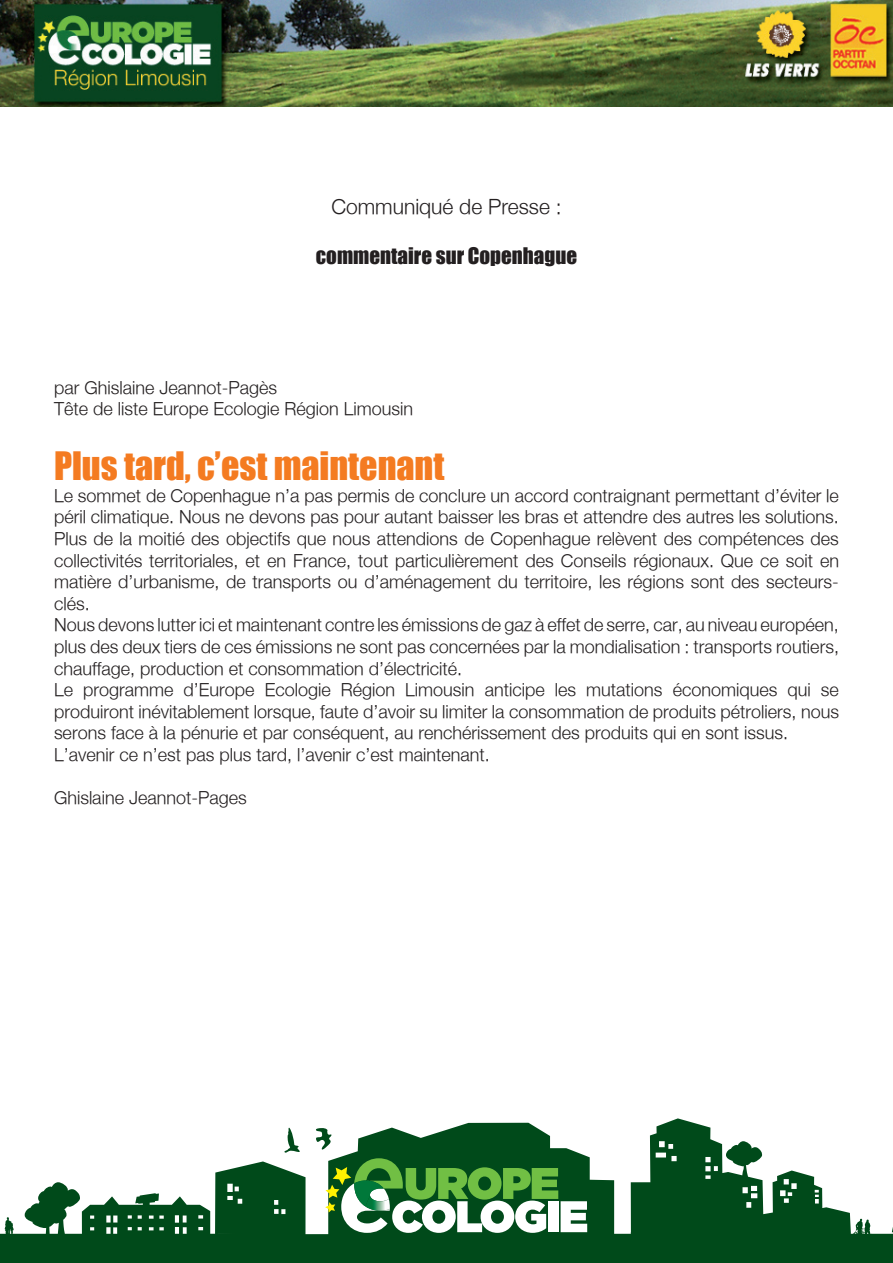
<style>
.page{position:relative;width:893px;height:1263px;background:#fff}
.page>*{position:absolute;margin:0;border:0;box-sizing:border-box;transform-origin:0 0}
.t1{font:36px "Impact";color:#f47b21}
.t2{font:21px "Impact";color:#231f20}
.t3{font:300 21px "Helvetica Neue";color:#231f20}
.t4{font:300 18px/21.6px "Helvetica Neue";color:#231f20}
</style>
<div class="page">
<img style="left:0;top:0;width:893px;height:107px">
<svg style="left:0;top:1118px;width:893px;height:145px;fill:#004a1a"></svg>
<svg style="left:325px;top:1158px;width:262px;height:75px"></svg>
<p class="t3" style="left:331px;top:193px;width:232px">Communiqué de Presse :</p>
<p class="t2" style="left:316px;top:240px;width:263px">commentaire sur Copenhague</p>
<p class="t4" style="left:54px;top:376px;width:361px">par Ghislaine Jeannot-Pagès<br>Tête de liste Europe Ecologie Région Limousin</p>
<h1 class="t1" style="left:54px;top:438px;width:392px">Plus tard, c’est maintenant</h1>
<p class="t4" style="left:54px;top:484px;width:786px">Le sommet de Copenhague n’a pas permis de conclure un accord contraignant permettant d’éviter le péril climatique. Nous ne devons pas pour autant baisser les bras et attendre des autres les solutions.<br>Plus de la moitié des objectifs que nous attendions de Copenhague relèvent des compétences des collectivités territoriales, et en France, tout particulièrement des Conseils régionaux. Que ce soit en matière d’urbanisme, de transports ou d’aménagement du territoire, les régions sont des secteurs&shy;clés.<br>Nous devons lutter ici et maintenant contre les émissions de gaz à effet de serre, car, au niveau européen, plus des deux tiers de ces émissions ne sont pas concernées par la mondialisation : transports routiers, chauffage, production et consommation d’électricité.<br>Le programme d’Europe Ecologie Région Limousin anticipe les mutations économiques qui se produiront inévitablement lorsque, faute d’avoir su limiter la consommation de produits pétroliers, nous serons face à la pénurie et par conséquent, au renchérissement des produits qui en sont issus.<br>L’avenir ce n’est pas plus tard, l’avenir c’est maintenant.</p>
<p class="t4" style="left:54px;top:787px;width:194px">Ghislaine Jeannot-Pages</p>
</div>
